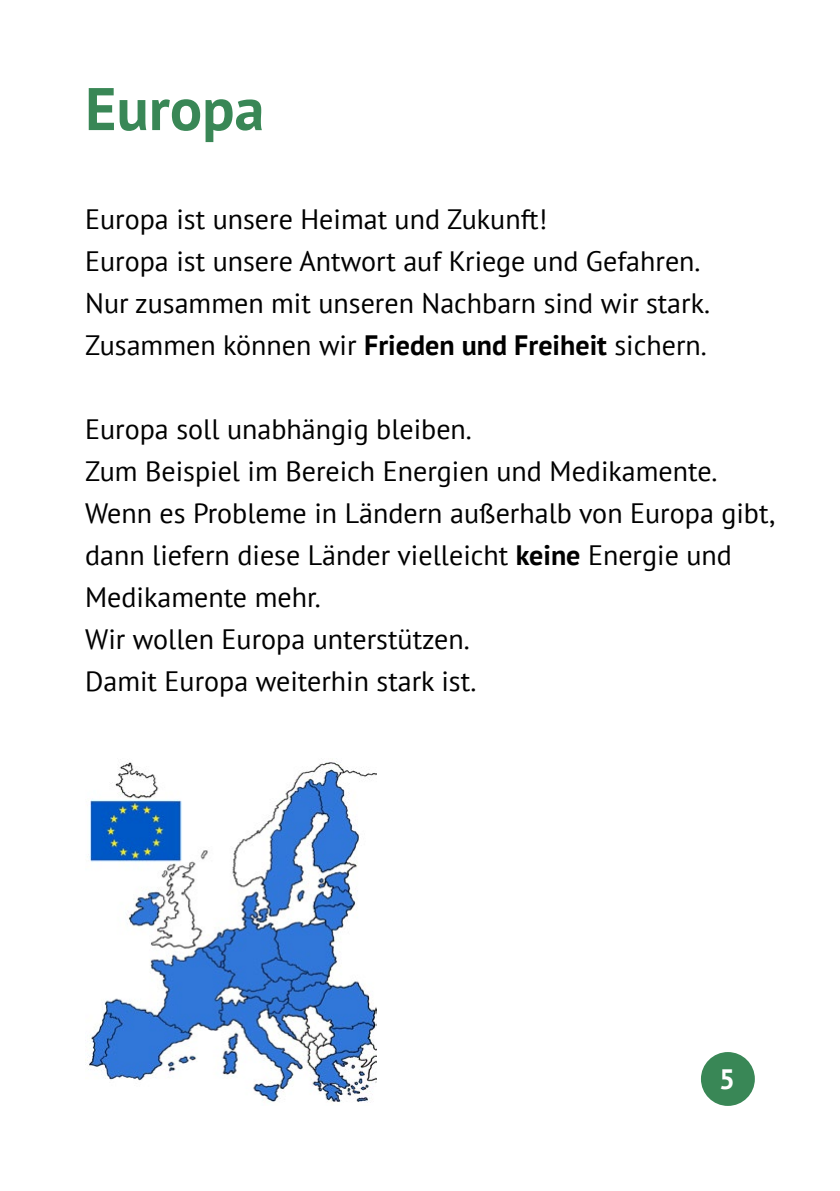
<style>
.page{position:relative;width:840px;height:1191px;background:#fff}
.page>*{position:absolute;margin:0;border:0;box-sizing:border-box;transform-origin:0 0}
.t1{font:700 60px "PT Sans";color:#398756}
.t2{font:28px/42px "PT Sans";color:#000}
.t3{font:700 28px "PT Sans";color:#fff}
.s1{font-weight:700}
</style>
<div class="page">
<div style="left:700px;top:1052px;width:54px;height:54px;background:#398756;border-radius:50%"></div>
<img style="left:85px;top:759px;width:291px;height:344px">
<h1 class="t1" style="left:85px;top:69px;width:181px">Europa</h1>
<p class="t2" style="left:85px;top:197px;width:626px">Europa ist unsere Heimat und Zukunft!<br>Europa ist unsere Antwort auf Kriege und Gefahren.<br>Nur zusammen mit unseren Nachbarn sind wir stark.<br>Zusammen können wir <span class="s1">Frieden und Freiheit</span> sichern.</p>
<p class="t2" style="left:85px;top:407px;width:690px">Europa soll unabhängig bleiben.<br>Zum Beispiel im Bereich Energien und Medikamente.<br>Wenn es Probleme in Ländern außerhalb von Europa gibt, dann liefern diese Länder vielleicht <span class="s1">keine</span> Energie und Medikamente mehr.<br>Wir wollen Europa unterstützen.<br>Damit Europa weiterhin stark ist.</p>
<p class="t3" style="left:718px;top:1060px;width:17px">5</p>
</div>
